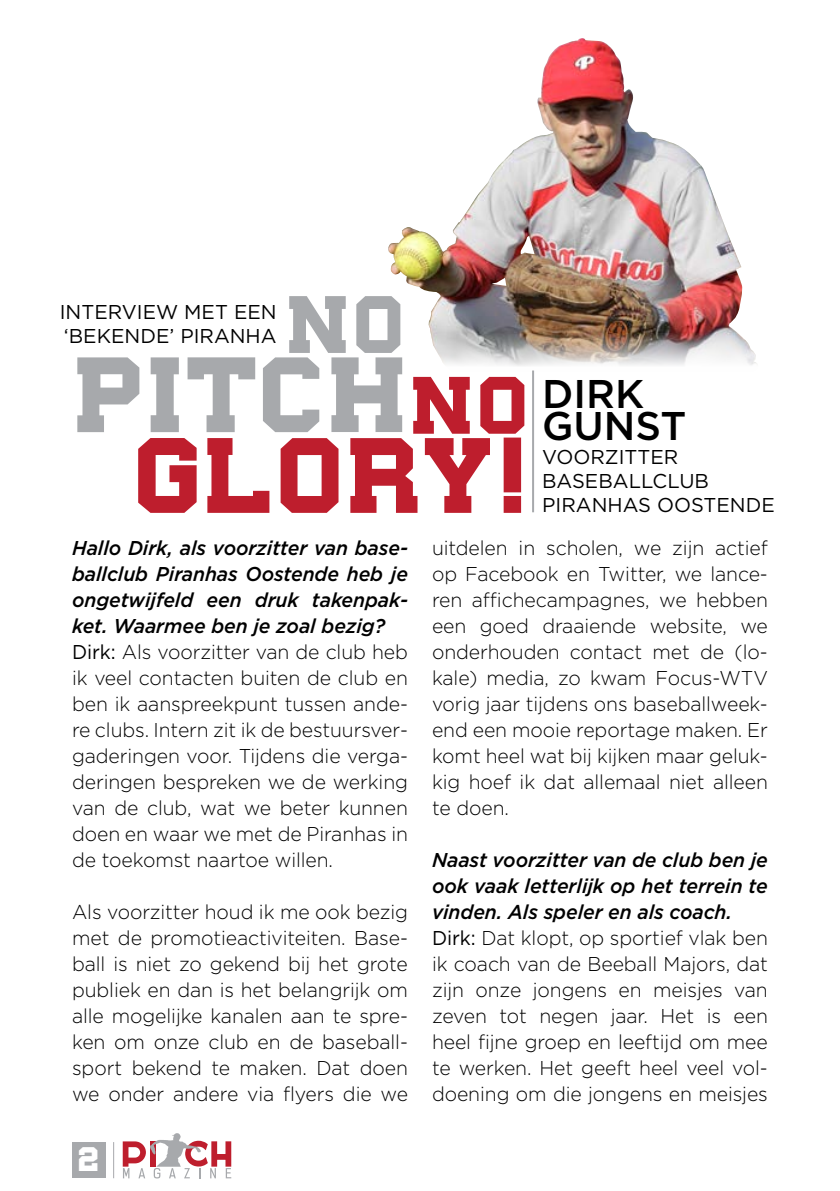
<style>
.page{position:relative;width:840px;height:1191px;background:#fff}
.page>*{position:absolute;margin:0;border:0;box-sizing:border-box;transform-origin:0 0}
.t1{font:89.8px "nebraska";color:#a7a9ac}
.t2{font:89.8px "nebraska";color:#be1e2d}
.t3{font:68.4px "nebraska";color:#a7a9ac}
.t4{font:500 40px/32px "Gotham";color:#000}
.t5{font:28.8px "nebraska";color:#fff}
.t6{font:300 20px/26px "Gotham";letter-spacing:-.005em;color:#000}
.t7{font:20px/24px "Gotham";color:#000}
.s1{font-size:68.4px;color:#be1e2d}
.s2{font-weight:500;font-style:italic}
.s3{font-weight:400}
</style>
<div class="page">
<hr style="left:531px;top:370px;width:2px;height:142px;background:#a7a9ac">
<svg style="left:123px;top:1133px;width:108px;height:45px"></svg>
<div style="left:72px;top:1141px;width:34px;height:36px;background:#a7a9ac"></div>
<hr style="left:113px;top:1142px;width:1px;height:36px;background:#a7a9ac">
<img style="left:388px;top:38px;width:369px;height:334px">
<p class="t7" style="left:60px;top:300px;width:218px">INTERVIEW MET EEN ‘BEKENDE’ PIRANHA</p>
<h2 class="t3" style="left:284px;top:294px;width:122px">NO</h2>
<h1 class="t1" style="left:72px;top:354px;width:458px">PITCH<span class="s1">NO</span></h1>
<h1 class="t2" style="left:131px;top:435px;width:402px">GLORY!</h1>
<h3 class="t4" style="left:542px;top:377px;width:146px">DIRK<br>GUNST</h3>
<p class="t7" style="left:542px;top:444px;width:234px">VOORZITTER<br>BASEBALLCLUB<br>PIRANHAS OOSTENDE</p>
<p class="t6" style="left:72px;top:534px;width:337px"><span class="s2">Hallo Dirk, als voorzitter van base&shy;ballclub Piranhas Oostende heb je ongetwijfeld een druk takenpak&shy;ket. Waarmee ben je zoal bezig?<br></span><span class="s3">Dirk:</span> Als voorzitter van de club heb ik veel contacten buiten de club en ben ik aanspreekpunt tussen ande&shy;re clubs. Intern zit ik de bestuursver&shy;gaderingen voor. Tijdens die verga&shy;deringen bespreken we de werking van de club, wat we beter kunnen doen en waar we met de Piranhas in de toekomst naartoe willen.</p>
<p class="t6" style="left:72px;top:898px;width:337px;text-align:justify">Als voorzitter houd ik me ook bezig met de promotieactiviteiten. Base&shy;ball is niet zo gekend bij het grote publiek en dan is het belangrijk om alle mogelijke kanalen aan te spre&shy;ken om onze club en de baseball&shy;sport bekend te maken. Dat doen we onder andere via flyers die we</p>
<h3 class="t5" style="left:76px;top:1146px;width:25px">2</h3>
<p class="t6" style="left:432px;top:534px;width:337px;text-align:justify">uitdelen in scholen, we zijn actief op Facebook en Twitter, we lance&shy;ren affichecampagnes, we hebben een goed draaiende website, we onderhouden contact met de (lo&shy;kale) media, zo kwam Focus-WTV vorig jaar tijdens ons baseballweek&shy;end een mooie reportage maken. Er komt heel wat bij kijken maar geluk&shy;kig hoef ik dat allemaal niet alleen te doen.</p>
<p class="t6" style="left:432px;top:846px;width:337px"><span class="s2">Naast voorzitter van de club ben je ook vaak letterlijk op het terrein te vinden. Als speler en als coach.<br></span><span class="s3">Dirk:</span> Dat klopt, op sportief vlak ben ik coach van de Beeball Majors, dat zijn onze jongens en meisjes van zeven tot negen jaar. Het is een heel fijne groep en leeftijd om mee te werken. Het geeft heel veel vol&shy;doening om die jongens en meisjes</p>
</div>
